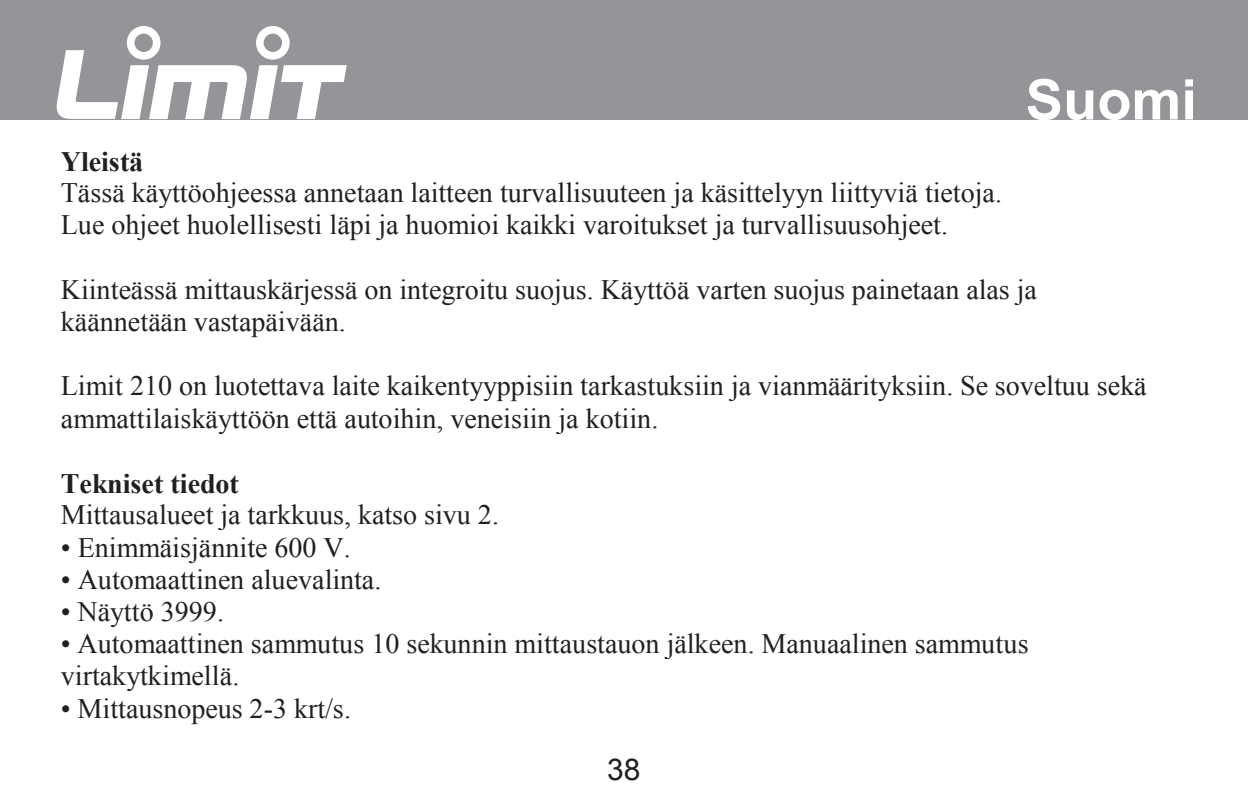
<style>
.page{position:relative;width:1248px;height:794px;background:#fff}
.page>*{position:absolute;margin:0;border:0;box-sizing:border-box;transform-origin:0 0}
.t1{font:700 56px "Arial";color:#fff}
.t2{font:30px "Arial";color:#231f20}
.t3{font:28px/32px "Times New Roman";letter-spacing:-.005em;color:#231f20}
.s1{font-weight:700}
</style>
<div class="page">
<div style="left:0;top:0;width:1247px;height:119px;background:#939598"></div>
<svg style="left:57px;top:26px;width:290px;height:93px"></svg>
<p class="t1" style="left:1025px;top:63px;width:173px">Suomi</p>
<p class="t3" style="left:61px;top:145px;width:942px"><span class="s1">Yleistä<br></span>Tässä käyttöohjeessa annetaan laitteen turvallisuuteen ja käsittelyyn liittyviä tietoja.<br>Lue ohjeet huolellisesti läpi ja huomioi kaikki varoitukset ja turvallisuusohjeet.</p>
<p class="t3" style="left:61px;top:273px;width:977px">Kiinteässä mittauskärjessä on integroitu suojus. Käyttöä varten suojus painetaan alas ja käännetään vastapäivään.</p>
<p class="t3" style="left:61px;top:370px;width:1087px">Limit 210 on luotettava laite kaikentyyppisiin tarkastuksiin ja vianmäärityksiin. Se soveltuu sekä ammattilaiskäyttöön että autoihin, veneisiin ja kotiin.</p>
<p class="t3" style="left:61px;top:467px;width:440px"><span class="s1">Tekniset tiedot<br></span>Mittausalueet ja tarkkuus, katso sivu 2.</p>
<p class="t3" style="left:61px;top:531px;width:291px">• Enimmäisjännite 600 V.</p>
<p class="t3" style="left:61px;top:563px;width:322px">• Automaattinen aluevalinta.</p>
<p class="t3" style="left:61px;top:595px;width:165px">• Näyttö 3999.</p>
<p class="t3" style="left:61px;top:627px;width:969px">• Automaattinen sammutus 10 sekunnin mittaustauon jälkeen. Manuaalinen sammutus virtakytkimellä.</p>
<p class="t3" style="left:61px;top:692px;width:292px">• Mittausnopeus 2-3 krt/s.</p>
<p class="t2" style="left:607px;top:750px;width:35px">38</p>
</div>
